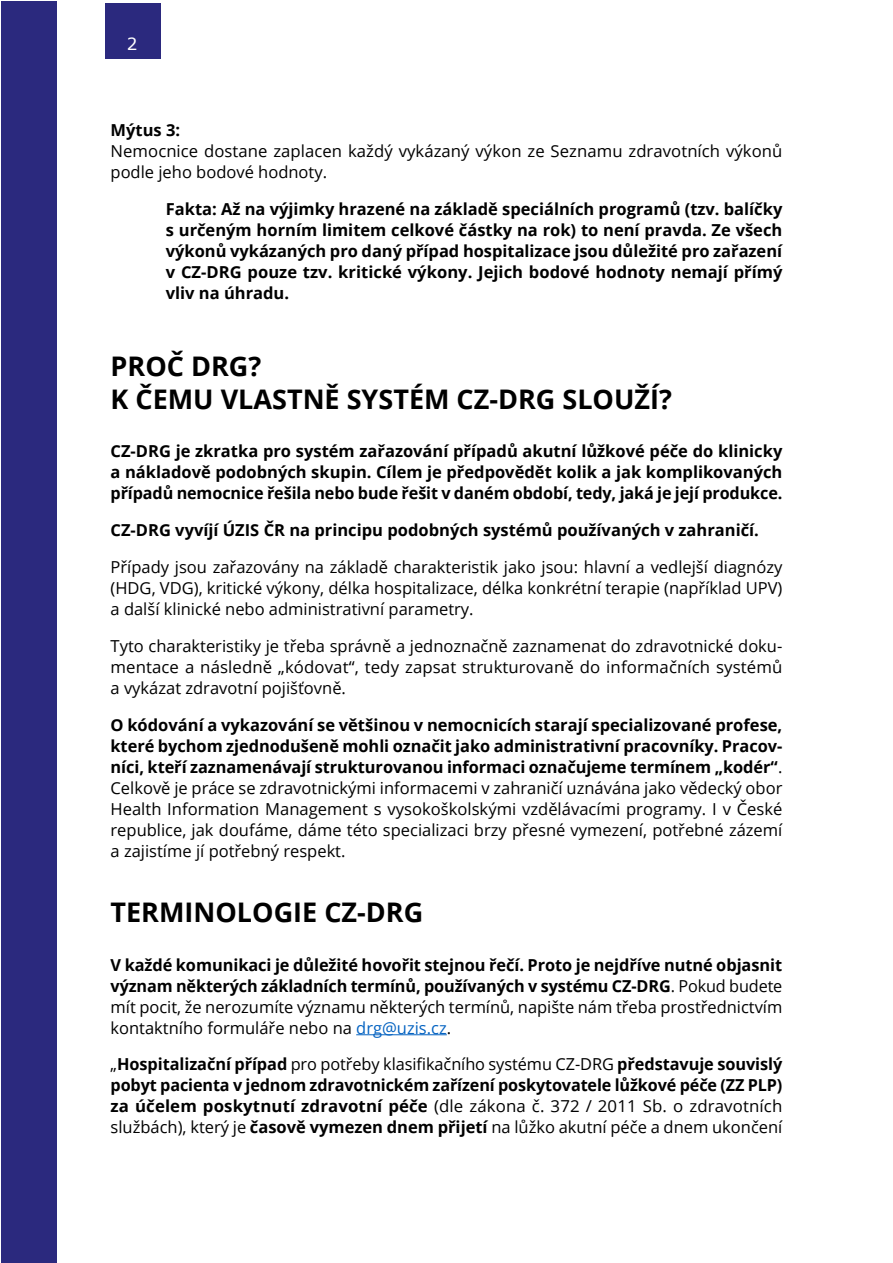
<style>
.page{position:relative;width:893px;height:1263px;background:#fff}
.page>*{position:absolute;margin:0;border:0;box-sizing:border-box;transform-origin:0 0}
.N1{font:700 27px/33px "Open Sans";color:#000}
.t1{font:16.8px "Verdana";color:#fff}
.TEXT{font:16.5px/21px "Open Sans";color:#000;text-align:justify}
.TEXT-2{font:700 16.5px/21px "Open Sans";letter-spacing:-.005em;color:#000;text-align:justify}
.TEXT___FAKTA{font:700 16.5px/21px "Open Sans";color:#000;text-align:justify}
.N3{font:700 16.5px "Open Sans";color:#000}
.s1{font-weight:700}
.s2{font-weight:400}
.s3{font-weight:400;color:#0563c1}
</style>
<div class="page">
<div style="left:105px;top:3px;width:55px;height:55px;background:#2b297e"></div>
<hr style="left:356px;top:1034px;width:91px;height:1px;background:#0563c1">
<div style="left:1px;top:1px;width:56px;height:1262px;background:#2b297e"></div>
<p class="t1" style="left:127px;top:32px;width:12px">2</p>
<p class="N3" style="left:111px;top:118px;width:71px">Mýtus 3:</p>
<p class="TEXT" style="left:111px;top:140px;width:673px">Nemocnice dostane zaplacen každý vykázaný výkon ze Seznamu zdravotních výkonů podle jeho bodové hodnoty.</p>
<p class="TEXT___FAKTA" style="left:166px;top:198px;width:618px">Fakta: Až na výjimky hrazené na základě speciálních programů (tzv. balíčky s určeným horním limitem celkové částky na rok) to není pravda. Ze všech výkonů vykázaných pro daný případ hospitalizace jsou důležité pro zařazení v CZ-DRG pouze tzv. kritické výkony. Jejich bodové hodnoty nemají přímý vliv na úhradu.</p>
<p class="N1" style="left:111px;top:348px;width:563px">PROČ DRG?<br>K ČEMU VLASTNĚ SYSTÉM CZ-DRG SLOUŽÍ?</p>
<p class="TEXT-2" style="left:111px;top:440px;width:673px">CZ-DRG je zkratka pro systém zařazování případů akutní lůžkové péče do klinicky a nákladově podobných skupin. Cílem je předpovědět kolik a jak komplikovaných případů nemocnice řešila nebo bude řešit v daném období, tedy, jaká je její produkce.</p>
<p class="TEXT-2" style="left:111px;top:519px;width:650px">CZ-DRG vyvíjí ÚZIS ČR na principu podobných systémů používaných v zahraničí.</p>
<p class="TEXT" style="left:111px;top:556px;width:673px">Případy jsou zařazovány na základě charakteristik jako jsou: hlavní a vedlejší diagnózy (HDG, VDG), kritické výkony, délka hospitalizace, délka konkrétní terapie (například UPV) a další klinické nebo administrativní parametry.</p>
<p class="TEXT" style="left:111px;top:635px;width:673px">Tyto charakteristiky je třeba správně a jednoznačně zaznamenat do zdravotnické doku&shy;mentace a následně „kódovat“, tedy zapsat strukturovaně do informačních systémů a vykázat zdravotní pojišťovně.</p>
<p class="TEXT" style="left:111px;top:714px;width:673px"><span class="s1">O kódování a vykazování se většinou v nemocnicích starají specializované profese, které bychom zjednodušeně mohli označit jako administrativní pracovníky. Pracov&shy;níci, kteří zaznamenávají strukturovanou informaci označujeme termínem „kodér“</span>.<br>Celkově je práce se zdravotnickými informacemi v zahraničí uznávána jako vědecký obor Health Information Management s vysokoškolskými vzdělávacími programy. I v České republice, jak doufáme, dáme této specializaci brzy přesné vymezení, potřebné zázemí a zajistíme jí potřebný respekt.</p>
<p class="N1" style="left:111px;top:895px;width:314px">TERMINOLOGIE CZ-DRG</p>
<p class="TEXT-2" style="left:111px;top:954px;width:673px">V každé komunikaci je důležité hovořit stejnou řečí. Proto je nejdříve nutné objasnit význam některých základních termínů, používaných v systému CZ-DRG<span class="s2">. Pokud budete mít pocit, že nerozumíte významu některých termínů, napište nám třeba prostřednictvím kontaktního formuláře nebo na</span> <span class="s3">drg@uzis.cz</span><span class="s2">.</span></p>
<p class="TEXT-2" style="left:111px;top:1053px;width:673px"><span class="s2">„</span>Hospitalizační případ <span class="s2">pro potřeby klasifikačního systému CZ-DRG</span> představuje souvislý pobyt pacienta v jednom zdravotnickém zařízení poskytovatele lůžkové péče (ZZ PLP) za účelem poskytnutí zdravotní péče <span class="s2">(dle zákona č. 372 / 2011 Sb. o zdravotních službách), který je</span> časově vymezen dnem přijetí <span class="s2">na lůžko akutní péče a dnem ukončení</span></p>
</div>
